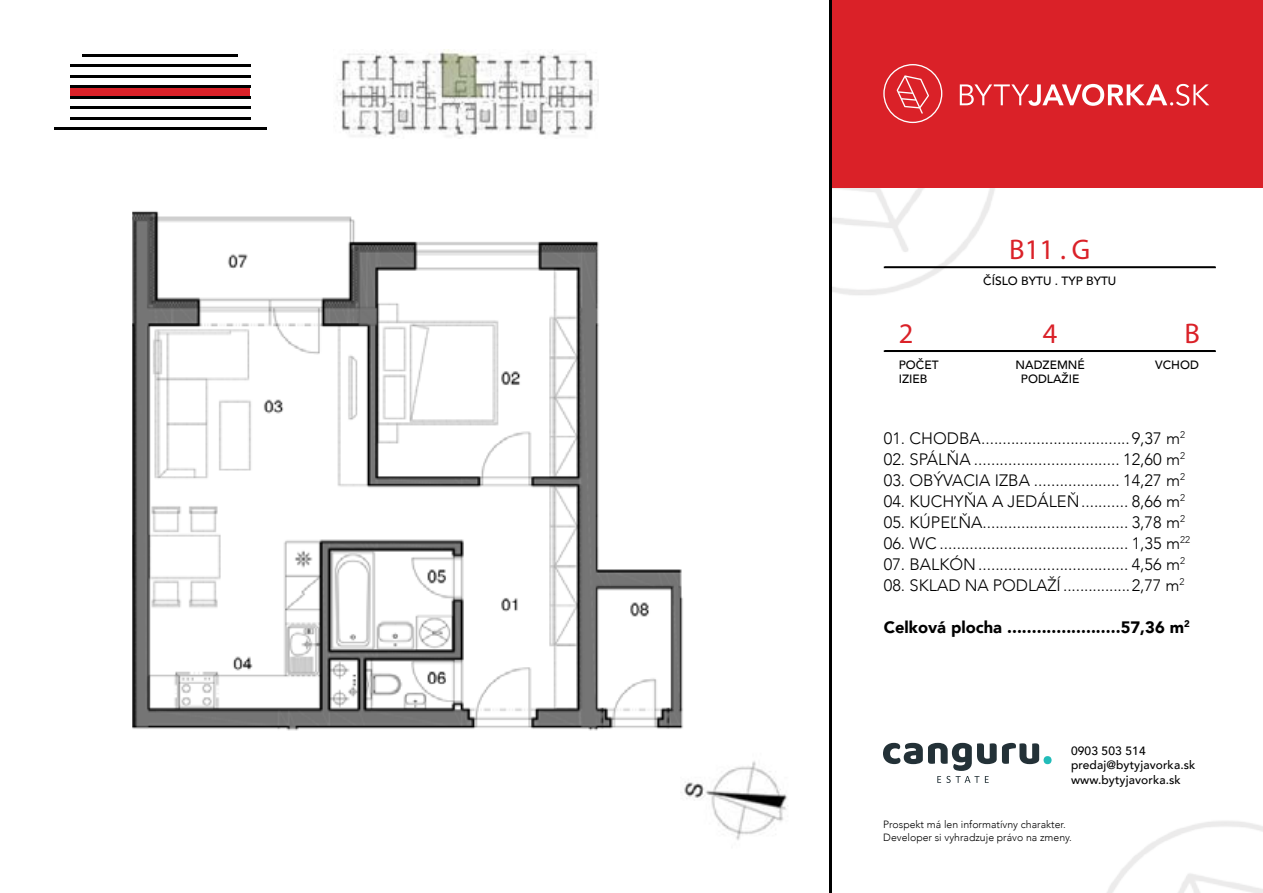
<style>
.page{position:relative;width:1263px;height:893px;background:#fff}
.page>*{position:absolute;margin:0;border:0;box-sizing:border-box;transform-origin:0 0}
.t1{font:28.5px "Myriad Pro";color:#da2128}
.t2{font:300 16.5px "Avenir";color:#000}
.t3{font:900 16.5px "Avenir";color:#000}
.t4{font:500 12px/14.4px "Avenir";color:#000}
.t5{font:300 10.5px/12.6px "Avenir";color:#000}
</style>
<div class="page">
<div style="left:70px;top:87px;width:180px;height:9px;background:#da2128"></div>
<img style="left:832px;top:187px;width:171px;height:108px">
<div style="left:831px;top:0;width:432px;height:187px;background:#da2128"></div>
<svg style="left:960px;top:84px;width:249px;height:22px"></svg>
<svg style="left:883px;top:64px;width:59px;height:59px"></svg>
<hr style="left:830px;top:0;width:2px;height:893px;background:#000">
<hr style="left:54px;top:127px;width:213px;height:3px;background:#000">
<hr style="left:70px;top:117px;width:181px;height:2px;background:#000">
<hr style="left:70px;top:106px;width:181px;height:3px;background:#000">
<hr style="left:70px;top:96px;width:181px;height:2px;background:#000">
<hr style="left:70px;top:85px;width:181px;height:3px;background:#000">
<hr style="left:70px;top:75px;width:181px;height:2px;background:#000">
<hr style="left:70px;top:64px;width:181px;height:3px;background:#000">
<hr style="left:83px;top:54px;width:155px;height:2px;background:#000">
<img style="left:132px;top:211px;width:551px;height:520px">
<img style="left:684px;top:761px;width:104px;height:79px">
<div style="left:884px;top:266px;width:332px;height:2px;border:2px solid #000"></div>
<div style="left:884px;top:350px;width:332px;height:2px;border:2px solid #000"></div>
<img style="left:335px;top:49px;width:264px;height:88px">
<svg style="left:883px;top:743px;width:168px;height:40px"></svg>
<h1 class="t1" style="left:1009px;top:232px;width:83px">B11 . G</h1>
<p class="t4" style="left:983px;top:273px;width:135px">ČÍSLO BYTU . TYP BYTU</p>
<h1 class="t1" style="left:1043px;top:316px;width:16px">4</h1>
<h1 class="t1" style="left:1184px;top:316px;width:17px">B</h1>
<h1 class="t1" style="left:899px;top:316px;width:16px">2</h1>
<p class="t4" style="left:899px;top:357px;width:41px">POČET<br>IZIEB</p>
<p class="t4" style="left:1016px;top:357px;width:71px;text-align:center">NADZEMNÉ<br>PODLAŽIE</p>
<p class="t4" style="left:1155px;top:357px;width:45px">VCHOD</p>
<p class="t2" style="left:884px;top:428px;width:303px">01. CHODBA...................................9,37 m<sup>2</sup></p>
<p class="t2" style="left:884px;top:449px;width:303px">02. SPÁLŇA .................................. 12,60 m<sup>2</sup></p>
<p class="t2" style="left:884px;top:470px;width:303px">03. OBÝVACIA IZBA .................... 14,27 m<sup>2</sup></p>
<p class="t2" style="left:884px;top:491px;width:303px">04. KUCHYŇA A JEDÁLEŇ........... 8,66 m<sup>2</sup></p>
<p class="t2" style="left:884px;top:512px;width:303px">05. KÚPEĽŇA.................................. 3,78 m<sup>2</sup></p>
<p class="t2" style="left:884px;top:533px;width:308px">06. WC ............................................ 1,35 m<sup>22</sup></p>
<p class="t2" style="left:884px;top:554px;width:303px">07. BALKÓN................................... 4,56 m<sup>2</sup></p>
<p class="t2" style="left:884px;top:575px;width:302px">08. SKLAD NA PODLAŽÍ ................2,77 m<sup>2</sup></p>
<p class="t3" style="left:884px;top:613px;width:308px">Celková plocha .......................57,36 m<sup>2</sup></p>
<p class="t4" style="left:1071px;top:743px;width:126px">0903 503 514 predaj@bytyjavorka.sk www.bytyjavorka.sk</p>
<p class="t5" style="left:883px;top:819px;width:190px">Prospekt má len informatívny charakter.<br>Developer si vyhradzuje právo na zmeny.</p>
</div>
